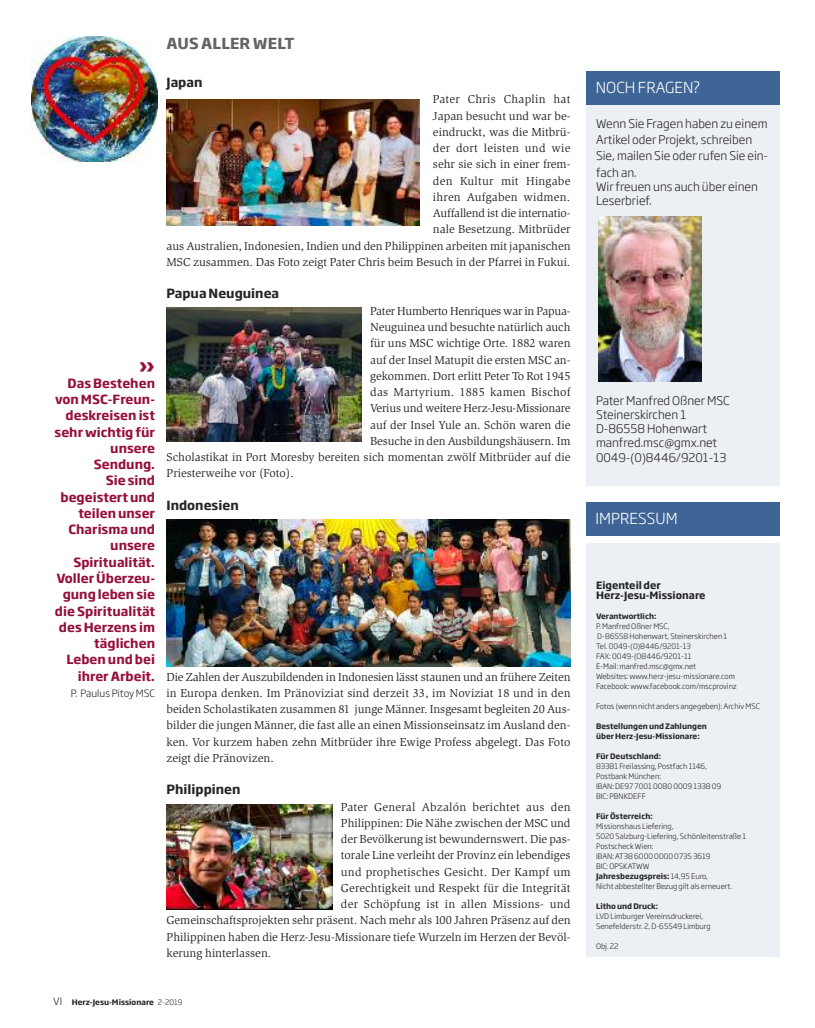
<style>
.page{position:relative;width:815px;height:1028px;background:#fff}
.page>*{position:absolute;margin:0;border:0;box-sizing:border-box;transform-origin:0 0}
.t1{font:700 20.88px "Soho Gothic Std";color:#95113c}
.t2{font:300 15px "Soho Gothic Std";letter-spacing:.005em;color:#fff}
.t3{font:700 15px "Soho Gothic Std";letter-spacing:.005em;color:#626467}
.t4{font:700 12.5px/16.2px "Soho Gothic Std";color:#95113c;text-align:right}
.t5{font:700 12.5px "Soho Gothic Std";color:#272526}
.t6{font:11.88px/16.2px "Slimbach Std";color:#272526;text-align:right}
.t7{font:300 11.88px/14.2px "Soho Gothic Std";color:#272526}
.t8{font:11.88px "Slimbach Std";letter-spacing:.02em;color:#272526}
.t9{font:11.88px "Slimbach Std";letter-spacing:-.02em;color:#272526}
.t10{font:700 10px/10px "Soho Gothic Std";color:#272526}
.t11{font:300 10px "Soho Gothic Std";color:#272526}
.t12{font:300 7.5px/10px "Soho Gothic Std";color:#272526}
.t13{font:700 7.5px/10px "Soho Gothic Std";color:#272526}
.s1{font-weight:300;font-size:10px}
.s2{font-weight:300}
.s3{font-weight:700}
</style>
<div class="page">
<div style="left:586px;top:75px;width:194px;height:411px;background:#ecf0f4"></div>
<img style="left:31px;top:36px;width:127px;height:126px">
<div style="left:586px;top:543px;width:194px;height:414px;background:#ecf0f4"></div>
<div style="left:586px;top:502px;width:194px;height:33px;background:#3e6595"></div>
<div style="left:586px;top:71px;width:194px;height:33px;background:#3e6595"></div>
<img style="left:598px;top:217px;width:103px;height:164px">
<img style="left:167px;top:99px;width:253px;height:126px">
<img style="left:167px;top:519px;width:403px;height:148px">
<img style="left:167px;top:308px;width:194px;height:134px">
<img style="left:167px;top:804px;width:165px;height:105px">
<p class="t3" style="left:167px;top:35px;width:130px">AUS ALLER WELT</p>
<h1 class="t1" style="left:139px;top:354px;width:18px">»</h1>
<p class="t4" style="left:55px;top:375px;width:102px">Das Bestehen von MSC-Freun&shy;deskreisen ist sehr wichtig für unsere<br>Sendung.<br>Sie sind begeistert und teilen unser<br>Charisma und unsere<br>Spiritualität.<br>Voller Überzeu&shy;gung leben sie die Spiritualität des Herzens im täglichen<br>Leben und bei ihrer Arbeit.</p>
<p class="t11" style="left:71px;top:687px;width:86px">P. Paulus Pitoy MSC</p>
<p class="t5" style="left:167px;top:75px;width:37px">Japan</p>
<p class="t6" style="left:167px;top:92px;width:405px">Pater Chris Chaplin hat<br>Japan besucht und war be-<br>eindruckt, was die Mitbrü-<br>der dort leisten und wie<br>sehr sie sich in einer frem-<br>den Kultur mit Hingabe<br>ihren Aufgaben widmen.<br>Auffallend ist die internatio-<br>nale Besetzung. Mitbrüder<br>aus Australien, Indonesien, Indien und den Philippinen arbeiten mit japanischen MSC zusammen. Das Foto zeigt Pater Chris beim Besuch in der Pfarrei in Fukui.</p>
<p class="t5" style="left:167px;top:287px;width:114px">Papua Neuguinea</p>
<p class="t9" style="left:370px;top:306px;width:202px">Pater Humberto Henriques war in Papua-</p>
<p class="t6" style="left:370px;top:320px;width:202px">Neuguinea und besuchte natürlich auch</p>
<p class="t6" style="left:370px;top:336px;width:202px">für uns MSC wichtige Orte. 1882 waren</p>
<p class="t6" style="left:370px;top:352px;width:202px">auf der Insel Matupit die ersten MSC an-</p>
<p class="t6" style="left:370px;top:368px;width:202px">gekommen. Dort erlitt Peter To Rot 1945</p>
<p class="t8" style="left:370px;top:387px;width:202px">das Martyrium. 1885 kamen Bischof</p>
<p class="t6" style="left:370px;top:401px;width:202px">Verius und weitere Herz-Jesu-Missionare</p>
<p class="t6" style="left:370px;top:417px;width:202px">auf der Insel Yule an. Schön waren die</p>
<p class="t6" style="left:370px;top:433px;width:202px">Besuche in den Ausbildungshäusern. Im</p>
<p class="t6" style="left:167px;top:450px;width:405px">Scholastikat in Port Moresby bereiten sich momentan zwölf Mitbrüder auf die</p>
<p class="t6" style="left:167px;top:466px;width:129px">Priesterweihe vor (Foto).</p>
<p class="t5" style="left:167px;top:498px;width:74px">Indonesien</p>
<p class="t6" style="left:166px;top:669px;width:405px;text-align:justify">Die Zahlen der Auszubildenden in Indonesien lässt staunen und an frühere Zeiten in Europa denken. Im Pränoviziat sind derzeit 33, im Noviziat 18 und in den beiden Scholastikaten zusammen 81 junge Männer. Insgesamt begleiten 20 Aus&shy;bilder die jungen Männer, die fast alle an einen Missionseinsatz im Ausland den&shy;ken. Vor kurzem haben zehn Mitbrüder ihre Ewige Profess abgelegt. Das Foto zeigt die Pränovizen.</p>
<p class="t5" style="left:167px;top:782px;width:76px">Philippinen</p>
<p class="t8" style="left:341px;top:802px;width:231px">Pater General Abzalón berichtet aus den</p>
<p class="t6" style="left:341px;top:815px;width:231px">Philippinen: Die Nähe zwischen der MSC und</p>
<p class="t6" style="left:341px;top:832px;width:231px">der Bevölkerung ist bewundernswert. Die pas-</p>
<p class="t6" style="left:341px;top:848px;width:231px">torale Line verleiht der Provinz ein lebendiges</p>
<p class="t8" style="left:341px;top:867px;width:231px">und prophetisches Gesicht. Der Kampf um</p>
<p class="t6" style="left:341px;top:880px;width:231px">Gerechtigkeit und Respekt für die Integrität</p>
<p class="t8" style="left:341px;top:899px;width:231px">der Schöpfung ist in allen Missions- und</p>
<p class="t6" style="left:167px;top:913px;width:405px">Gemeinschaftsprojekten sehr präsent. Nach mehr als 100 Jahren Präsenz auf den</p>
<p class="t6" style="left:167px;top:929px;width:405px">Philippinen haben die Herz-Jesu-Missionare tiefe Wurzeln im Herzen der Bevöl-</p>
<p class="t6" style="left:167px;top:945px;width:106px">kerung hinterlassen.</p>
<p class="t13" style="left:53px;top:997px;width:131px"><span class="s1">VI</span> Herz-Jesu-Missionare <span class="s2">2-2019</span></p>
<p class="t2" style="left:596px;top:79px;width:106px">NOCH FRAGEN?</p>
<p class="t7" style="left:596px;top:116px;width:174px;line-height:16.2px">Wenn Sie Fragen haben zu einem<br>Artikel oder Projekt, schreiben<br>Sie, mailen Sie oder rufen Sie ein&shy;fach an.</p>
<p class="t7" style="left:596px;top:180px;width:164px">Wir freuen uns auch über einen<br>Leserbrief.</p>
<p class="t7" style="left:596px;top:393px;width:135px">Pater Manfred Oßner MSC<br>Steinerskirchen 1<br>D-86558 Hohenwart manfred.msc@gmx.net<br>0049-(0)8446/9201-13</p>
<p class="t2" style="left:595px;top:510px;width:84px">IMPRESSUM</p>
<p class="t10" style="left:596px;top:580px;width:111px">Eigenteil der<br>Herz-Jesu-Missionare</p>
<p class="t13" style="left:596px;top:611px;width:62px">Verantwortlich:</p>
<p class="t12" style="left:596px;top:621px;width:142px">P. Manfred Oßner MSC,<br>D-86558 Hohenwart, Steinerskirchen 1<br>Tel. 0049-(0)8446/9201-13<br>FAX: 0049-(O8446/9201-11<br>E-Mail: manfred.msc@gmx.net<br>Websites: www.herz-jesu-missionare.com Facebook: www.facebook.com/mscprovinz</p>
<p class="t12" style="left:596px;top:701px;width:165px">Fotos (wenn nicht anders angegeben): Archiv MSC</p>
<p class="t13" style="left:596px;top:721px;width:112px">Bestellungen und Zahlungen über Herz-Jesu-Missionare:</p>
<p class="t13" style="left:596px;top:751px;width:67px">Für Deutschland:</p>
<p class="t12" style="left:596px;top:761px;width:127px">83381 Freilassing, Postfach 1146,<br>Postbank München:<br>IBAN: DE97 7001 0080 0009 1338 09<br>BIC: PBNKDEFF</p>
<p class="t13" style="left:596px;top:811px;width:58px">Für Österreich:</p>
<p class="t12" style="left:596px;top:821px;width:152px">Missionshaus Liefering,<br>5020 Salzburg-Liefering, Schönleitenstraße 1<br>Postscheck Wien:<br>IBAN: AT38 6000 0000 0735 3619<br>BIC: OPSKATWW<br><span class="s3">Jahresbezugspreis:</span> 14,95 Euro,<br>Nicht abbestellter Bezug gilt als erneuert.</p>
<p class="t13" style="left:596px;top:901px;width:64px">Litho und Druck:</p>
<p class="t12" style="left:596px;top:911px;width:116px">LVD Limburger Vereinsdruckerei,<br>Senefelderstr. 2, D-65549 Limburg</p>
<p class="t12" style="left:596px;top:941px;width:24px">Obj. 22</p>
</div>
